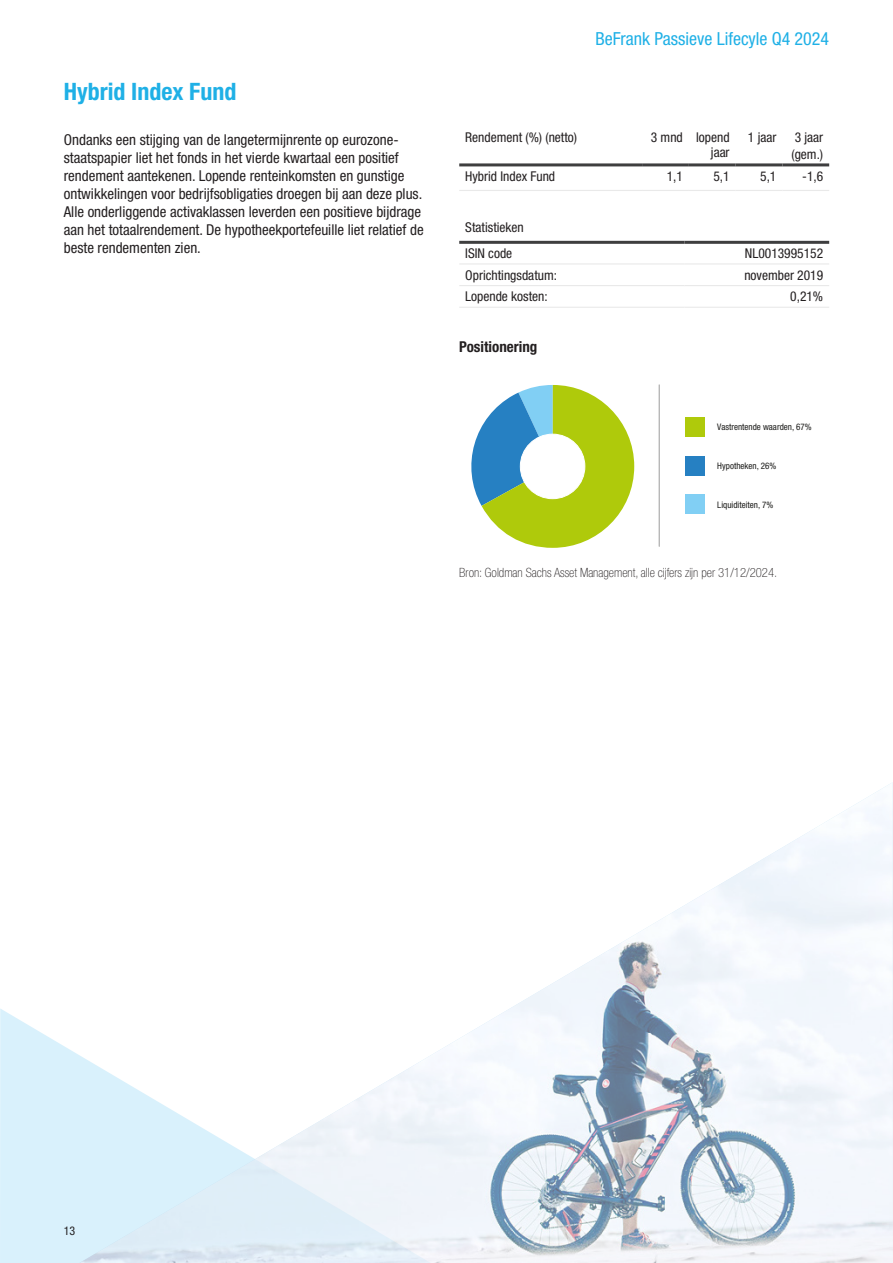
<style>
.page{position:relative;width:893px;height:1263px;background:#fff}
.page>*{position:absolute;margin:0;border:0;box-sizing:border-box;transform-origin:0 0}
.Tabeltekst_titel_16{font:700 condensed 24px "Helvetica Neue LT Std";color:#1fb0e6}
.t1{font:condensed 18px "Helvetica Neue LT Std";color:#1fb0e6}
.Platte_tekst_10_12_z{font:condensed 15px/18px "Helvetica Neue LT Std";color:#231f20}
.Platte_tekst_10_12_z-2{font:700 condensed 15px "Helvetica Neue LT Std";color:#231f20}
.Tabeltekst_9_10_zwar{font:condensed 13.5px/15px "Helvetica Neue LT Std";color:#231f20;text-align:right}
.Bronvermelding_8_5_9{font:100 condensed 12.75px "Helvetica Neue LT Std";color:#231f20}
.NN_A4_Pagenumber_rig{font:condensed 12px "Helvetica Neue LT Std";color:#231f20}
.t2{font:condensed 9px "Helvetica Neue LT Std";color:#1d1d1b}
</style>
<div class="page">
<svg style="left:0;top:1008px;width:64px;height:255px;background:#dcf2fc"></svg>
<img style="left:76px;top:782px;width:817px;height:481px">
<div style="left:685px;top:417px;width:19px;height:20px;background:#afca0b"></div>
<div style="left:685px;top:456px;width:19px;height:19px;background:#2680c2"></div>
<div style="left:685px;top:495px;width:19px;height:19px;background:#81cff4"></div>
<hr style="left:659px;top:385px;width:1px;height:161px;background:#b1b1b1">
<svg style="left:471px;top:385px;width:163px;height:163px"></svg>
<div style="left:520px;top:434px;width:65px;height:65px;background:#fff;border-radius:50%"></div>
<div style="left:520px;top:434px;width:65px;height:65px;border:1px solid #fff;border-radius:50%"></div>
<hr style="left:459px;top:263px;width:226px;height:1px;background:#e9e9e9">
<hr style="left:685px;top:263px;width:144px;height:1px;background:#e9e9e9">
<hr style="left:459px;top:285px;width:226px;height:1px;background:#e9e9e9">
<hr style="left:685px;top:285px;width:144px;height:1px;background:#e9e9e9">
<hr style="left:459px;top:307px;width:226px;height:1px;background:#e9e9e9">
<hr style="left:685px;top:307px;width:144px;height:1px;background:#e9e9e9">
<hr style="left:459px;top:241px;width:226px;height:3px;background:#3e3e3f">
<hr style="left:685px;top:241px;width:144px;height:3px;background:#3e3e3f">
<hr style="left:459px;top:190px;width:183px;height:1px;background:#e9e9e9">
<hr style="left:642px;top:190px;width:47px;height:1px;background:#e9e9e9">
<hr style="left:689px;top:190px;width:47px;height:1px;background:#e9e9e9">
<hr style="left:736px;top:190px;width:46px;height:1px;background:#e9e9e9">
<hr style="left:782px;top:190px;width:47px;height:1px;background:#e9e9e9">
<hr style="left:459px;top:163px;width:183px;height:3px;background:#3e3e3f">
<hr style="left:642px;top:163px;width:47px;height:3px;background:#3e3e3f">
<hr style="left:689px;top:163px;width:47px;height:3px;background:#3e3e3f">
<hr style="left:736px;top:163px;width:46px;height:3px;background:#3e3e3f">
<hr style="left:782px;top:163px;width:47px;height:3px;background:#3e3e3f">
<p class="Tabeltekst_titel_16" style="left:64px;top:77px;width:174px">Hybrid Index Fund</p>
<p class="Platte_tekst_10_12_z" style="left:64px;top:130px;width:361px">Ondanks een stijging van de langetermijnrente op eurozone&shy;staatspapier liet het fonds in het vierde kwartaal een positief rendement aantekenen. Lopende renteinkomsten en gunstige ontwikkelingen voor bedrijfsobligaties droegen bij aan deze plus.<br>Alle onderliggende activaklassen leverden een positieve bijdrage aan het totaalrendement. De hypotheekportefeuille liet relatief de beste rendementen zien.</p>
<p class="t1" style="left:595px;top:28px;width:235px">BeFrank Passieve Lifecyle Q4 2024</p>
<p class="Tabeltekst_9_10_zwar" style="left:465px;top:130px;width:113px">Rendement (%) (netto)</p>
<p class="Tabeltekst_9_10_zwar" style="left:651px;top:130px;width:33px">3 mnd</p>
<p class="Tabeltekst_9_10_zwar" style="left:696px;top:130px;width:35px">lopend jaar</p>
<p class="Tabeltekst_9_10_zwar" style="left:748px;top:130px;width:30px">1 jaar</p>
<p class="Tabeltekst_9_10_zwar" style="left:795px;top:130px;width:30px">3 jaar</p>
<p class="Tabeltekst_9_10_zwar" style="left:791px;top:147px;width:33px">(gem.)</p>
<p class="Tabeltekst_9_10_zwar" style="left:465px;top:168px;width:91px">Hybrid Index Fund</p>
<p class="Tabeltekst_9_10_zwar" style="left:667px;top:168px;width:18px">1,1</p>
<p class="Tabeltekst_9_10_zwar" style="left:713px;top:168px;width:18px">5,1</p>
<p class="Tabeltekst_9_10_zwar" style="left:760px;top:168px;width:18px">5,1</p>
<p class="Tabeltekst_9_10_zwar" style="left:802px;top:168px;width:22px">-1,6</p>
<p class="Tabeltekst_9_10_zwar" style="left:465px;top:220px;width:60px">Statistieken</p>
<p class="Tabeltekst_9_10_zwar" style="left:465px;top:246px;width:48px">ISIN code</p>
<p class="Tabeltekst_9_10_zwar" style="left:745px;top:246px;width:80px">NL0013995152</p>
<p class="Tabeltekst_9_10_zwar" style="left:465px;top:267px;width:93px">Oprichtingsdatum:</p>
<p class="Tabeltekst_9_10_zwar" style="left:744px;top:267px;width:80px">november 2019</p>
<p class="Tabeltekst_9_10_zwar" style="left:465px;top:289px;width:84px">Lopende kosten:</p>
<p class="Tabeltekst_9_10_zwar" style="left:790px;top:289px;width:34px">0,21%</p>
<p class="Platte_tekst_10_12_z-2" style="left:459px;top:337px;width:80px">Positionering</p>
<p class="t2" style="left:717px;top:422px;width:96px">Vastrentende waarden, 67%</p>
<p class="t2" style="left:717px;top:460px;width:60px">Hypotheken, 26%</p>
<p class="t2" style="left:717px;top:499px;width:57px">Liquiditeiten, 7%</p>
<p class="Bronvermelding_8_5_9" style="left:459px;top:565px;width:319px">Bron: Goldman Sachs Asset Management, alle cijfers zijn per 31/12/2024.</p>
<p class="NN_A4_Pagenumber_rig" style="left:64px;top:1224px;width:13px">13</p>
</div>
